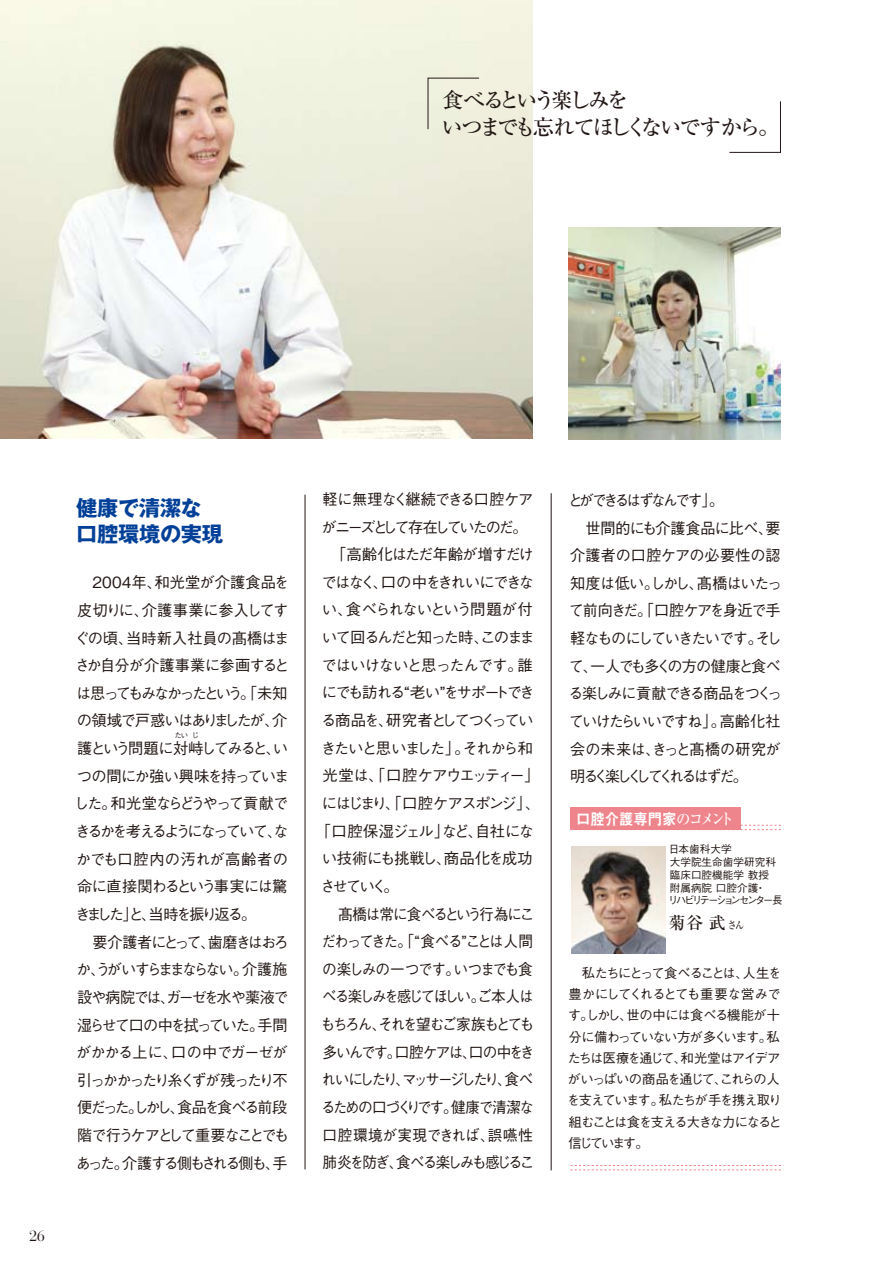
<style>
.page{position:relative;width:893px;height:1263px;background:#fff}
.page>*{position:absolute;margin:0;border:0;box-sizing:border-box;transform-origin:0 0}
.t1{font:500 21.3px/26.5px "Ryumin Pr 5";letter-spacing:-.14em;color:#231815}
.t2{font:700 21.3px/25.5px "Gothic MB101 Pr 5";letter-spacing:-.015em;color:#004098}
.t3{font:500 16.95px "Ryumin Pr 5";color:#231815}
.t4{font:15.9px "Midashi Go Pr 5 MB31";color:#fff;scale:.9 1}
.t5{font:500 15.45px "Gothic BBB Pr 5";letter-spacing:-.11em;color:#231815}
.t6{font:500 15.45px "Gothic BBB Pr 5";letter-spacing:-.135em;color:#231815;scale:.95 1}
.t7{font:500 15.45px "Gothic BBB Pr 5";letter-spacing:-.11em;color:#231815;scale:.95 1}
.t8{font:500 15.45px "Gothic BBB Pr 5";letter-spacing:-.145em;color:#231815}
.t9{font:500 15.45px "Gothic BBB Pr 5";letter-spacing:-.17em;color:#231815}
.t10{font:500 15.45px "Gothic BBB Pr 5";letter-spacing:-.13em;color:#231815}
.t11{font:500 15.45px "Gothic BBB Pr 5";letter-spacing:-.09em;color:#231815}
.t12{font:500 15.45px "Gothic BBB Pr 5";letter-spacing:-.135em;color:#231815}
.t13{font:500 15.45px "Gothic BBB Pr 5";letter-spacing:.005em;color:#231815}
.t14{font:500 15.45px "Gothic BBB Pr 5";letter-spacing:-.045em;color:#231815}
.t15{font:500 15.45px "Gothic BBB Pr 5";letter-spacing:-.075em;color:#231815}
.t16{font:500 15.45px "Gothic BBB Pr 5";letter-spacing:-.07em;color:#231815}
.t17{font:500 15.45px "Gothic BBB Pr 5";letter-spacing:-.04em;color:#231815}
.t18{font:500 15.45px "Gothic BBB Pr 5";letter-spacing:-.2em;color:#231815;scale:.95 1}
.t19{font:500 15.45px "Gothic BBB Pr 5";letter-spacing:-.185em;color:#231815}
.t20{font:500 15.45px "Gothic BBB Pr 5";letter-spacing:-.2em;color:#231815}
.t21{font:500 15.45px "Gothic BBB Pr 5";letter-spacing:-.155em;color:#231815}
.t22{font:500 15.45px "Gothic BBB Pr 5";letter-spacing:-.13em;color:#231815;scale:.95 1}
.t23{font:500 15.45px "Gothic BBB Pr 5";letter-spacing:-.145em;color:#231815;scale:.95 1}
.t24{font:500 15.45px "Gothic BBB Pr 5";letter-spacing:-.15em;color:#231815}
.t25{font:500 15.45px "Gothic BBB Pr 5";letter-spacing:-.075em;color:#231815;scale:.95 1}
.t26{font:500 15.45px "Gothic BBB Pr 5";letter-spacing:-.08em;color:#231815}
.t27{font:500 15.45px "Gothic BBB Pr 5";letter-spacing:-.085em;color:#231815}
.t28{font:500 15.45px "Gothic BBB Pr 5";letter-spacing:-.025em;color:#231815}
.t29{font:500 15.45px "Gothic BBB Pr 5";letter-spacing:-.02em;color:#231815}
.t30{font:500 15.45px "Gothic BBB Pr 5";letter-spacing:-.06em;color:#231815}
.t31{font:500 15.45px "Gothic BBB Pr 5";letter-spacing:-.055em;color:#231815}
.t32{font:500 15.45px "Gothic BBB Pr 5";letter-spacing:-.03em;color:#231815}
.t33{font:500 15.45px "Gothic BBB Pr 5";letter-spacing:-.08em;color:#231815;scale:.95 1}
.t34{font:500 15.45px "Gothic BBB Pr 5";letter-spacing:.03em;color:#231815;scale:.95 1}
.t35{font:500 15.45px "Gothic BBB Pr 5";letter-spacing:-.235em;color:#231815}
.t36{font:500 15.45px "Gothic BBB Pr 5";letter-spacing:.02em;color:#231815}
.t37{font:500 15.45px "Gothic BBB Pr 5";letter-spacing:-.01em;color:#231815}
.t38{font:500 15.45px "Gothic BBB Pr 5";letter-spacing:-.175em;color:#231815;scale:.95 1}
.t39{font:14.85px "Bauer Bodoni";color:#231815}
.t40{font:500 13.35px/21.3px "Gothic BBB Pr 5";letter-spacing:-.105em;color:#231815}
.t41{font:500 10.65px/12.8px "Gothic BBB Pr 5";color:#231815}
.t42{font:500 7.5px "Gothic BBB Pr 5";color:#231815}
.s1{font-family:"Ryumin Pr 5";font-weight:500}
.s2{font-size:10.65px}
</style>
<div class="page">
<img style="left:0;top:0;width:532px;height:438px">
<hr style="left:305px;top:495px;width:1px;height:674px;background:#231815">
<hr style="left:551px;top:493px;width:1px;height:677px;background:#231815">
<img style="left:569px;top:227px;width:212px;height:213px">
<img style="left:572px;top:847px;width:93px;height:106px">
<div style="left:428px;top:78px;width:51px;height:52px;background:#eff0dd"></div>
<svg style="left:729px;top:101px;width:52px;height:52px"></svg>
<svg style="left:741px;top:825px;width:40px;height:5px"></svg>
<svg style="left:570px;top:1165px;width:211px;height:6px"></svg>
<div style="left:570px;top:808px;width:171px;height:22px;background:#ef858c"></div>
<p class="t1" style="left:441px;top:85px;width:339px">食べるという楽しみを<br>いつまでも忘れてほしくないですから。</p>
<p class="t39" style="left:29px;top:1227px;width:17px">26</p>
<p class="t2" style="left:76px;top:494px;width:148px">健康で清潔な口腔環境の実現</p>
<p class="t13" style="left:93px;top:570px;width:198px">2004年、和光堂が介護食品を</p>
<p class="t28" style="left:77px;top:598px;width:213px">皮切りに、介護事業に参入してす</p>
<p class="t29" style="left:75px;top:625px;width:216px">ぐの頃、当時新入社員の髙橋はま</p>
<p class="t14" style="left:75px;top:653px;width:216px">さか自分が介護事業に参画すると</p>
<p class="t9" style="left:76px;top:681px;width:213px">は思ってもみなかったという。「未知</p>
<p class="t5" style="left:77px;top:708px;width:212px">の領域で戸惑いはありましたが、介</p>
<p class="t10" style="left:77px;top:736px;width:212px">護という問題に対峙してみると、い</p>
<p class="t15" style="left:77px;top:763px;width:214px">つの間にか強い興味を持っていま</p>
<p class="t5" style="left:74px;top:791px;width:216px">した。和光堂ならどうやって貢献で</p>
<p class="t19" style="left:75px;top:819px;width:215px">きるかを考えるようになっていて、な</p>
<p class="t36" style="left:76px;top:846px;width:214px">かでも口腔内の汚れが高齢者の</p>
<p class="t30" style="left:77px;top:874px;width:212px">命に直接関わるという事実には驚</p>
<p class="t9" style="left:75px;top:902px;width:183px">きました」と、当時を振り返る。</p>
<p class="t12" style="left:93px;top:929px;width:198px">要介護者にとって、歯磨きはおろ</p>
<p class="t20" style="left:76px;top:957px;width:213px">か、うがいすらままならない。介護施</p>
<p class="t5" style="left:77px;top:985px;width:213px">設や病院では、ガーゼを水や薬液で</p>
<p class="t10" style="left:77px;top:1012px;width:212px">湿らせて口の中を拭っていた。手間</p>
<p class="t14" style="left:76px;top:1040px;width:213px">がかかる上に、口の中でガーゼが</p>
<p class="t12" style="left:77px;top:1067px;width:212px">引っかかったり糸くずが残ったり不</p>
<p class="t8" style="left:77px;top:1095px;width:212px">便だった。しかし、食品を食べる前段</p>
<p class="t8" style="left:77px;top:1123px;width:213px">階で行うケアとして重要なことでも</p>
<p class="t21" style="left:76px;top:1150px;width:213px">あった。介護する側もされる側も、手</p>
<p class="t42" style="left:175px;top:729px;width:26px">たいじ</p>
<p class="t31" style="left:323px;top:487px;width:212px">軽に無理なく継続できる口腔ケア</p>
<p class="t24" style="left:321px;top:514px;width:208px">がニーズとして存在していたのだ。</p>
<p class="t16" style="left:331px;top:542px;width:204px">「高齢化はただ年齢が増すだけ</p>
<p class="t5" style="left:321px;top:570px;width:214px">ではなく、口の中をきれいにできな</p>
<p class="t5" style="left:322px;top:597px;width:213px">い、食べられないという問題が付</p>
<p class="t5" style="left:322px;top:625px;width:215px">いて回るんだと知った時、このまま</p>
<p class="t15" style="left:321px;top:652px;width:213px">ではいけないと思ったんです。誰</p>
<p class="t5" style="left:322px;top:680px;width:214px">にでも訪れる“老い”をサポートでき</p>
<p class="t5" style="left:321px;top:708px;width:214px">る商品を、研究者としてつくってい</p>
<p class="t5" style="left:321px;top:735px;width:214px">きたいと思いました」。それから和</p>
<p class="t11" style="left:323px;top:763px;width:219px">光堂は、「口腔ケアウエッティー」</p>
<p class="t5" style="left:322px;top:791px;width:220px">にはじまり、「口腔ケアスポンジ」、</p>
<p class="t16" style="left:315px;top:818px;width:220px">「口腔保湿ジェル」など、自社にな</p>
<p class="t32" style="left:322px;top:846px;width:213px">い技術にも挑戦し、商品化を成功</p>
<p class="t5" style="left:320px;top:874px;width:80px">させていく。</p>
<p class="t33" style="left:338px;top:901px;width:208px">髙橋は常に食べるという行為にこ</p>
<p class="t6" style="left:321px;top:929px;width:224px">だわってきた。「“食べる”ことは人間</p>
<p class="t25" style="left:322px;top:956px;width:223px">の楽しみの一つです。いつまでも食</p>
<p class="t22" style="left:322px;top:984px;width:224px">べる楽しみを感じてほしい。ご本人は</p>
<p class="t23" style="left:321px;top:1012px;width:226px">もちろん、それを望むご家族もとても</p>
<p class="t7" style="left:323px;top:1039px;width:224px">多いんです。口腔ケアは、口の中をき</p>
<p class="t18" style="left:322px;top:1067px;width:224px">れいにしたり、マッサージしたり、食べ</p>
<p class="t7" style="left:321px;top:1095px;width:226px">るための口づくりです。健康で清潔な</p>
<p class="t34" style="left:323px;top:1122px;width:223px">口腔環境が実現できれば、誤嚥性</p>
<p class="t6" style="left:323px;top:1150px;width:224px">肺炎を防ぎ、食べる楽しみも感じるこ</p>
<p class="t38" style="left:568px;top:488px;width:165px">とができるはずなんです」。</p>
<p class="t17" style="left:585px;top:515px;width:196px">世間的にも介護食品に比べ、要</p>
<p class="t37" style="left:570px;top:543px;width:212px">介護者の口腔ケアの必要性の認</p>
<p class="t17" style="left:570px;top:571px;width:214px">知度は低い。しかし、髙橋はいたっ</p>
<p class="t26" style="left:569px;top:598px;width:213px">て前向きだ。「口腔ケアを身近で手</p>
<p class="t11" style="left:570px;top:626px;width:213px">軽なものにしていきたいです。そし</p>
<p class="t27" style="left:569px;top:653px;width:213px">て、一人でも多くの方の健康と食べ</p>
<p class="t5" style="left:569px;top:681px;width:215px">る楽しみに貢献できる商品をつくっ</p>
<p class="t5" style="left:569px;top:709px;width:213px">ていけたらいいですね」。高齢化社</p>
<p class="t13" style="left:570px;top:736px;width:212px">会の未来は、きっと髙橋の研究が</p>
<p class="t35" style="left:570px;top:764px;width:179px">明るく楽しくしてくれるはずだ。</p>
<p class="t4" style="left:576px;top:806px;width:177px">口腔介護専門家<span class="s1">のコメント</span></p>
<p class="t41" style="left:668px;top:842px;width:116px">日本歯科大学<br>大学院生命歯学研究科臨床口腔機能学 教授<br>附属病院 口腔介護・<br>リハビリテーションセンター長</p>
<p class="t3" style="left:669px;top:909px;width:77px">菊谷 武<span class="s2">さん</span></p>
<p class="t40" style="left:567px;top:961px;width:217px;text-indent:15px">私たちにとって食べることは、人生を豊かにしてくれるとても重要な営みです。しかし、世の中には食べる機能が十分に備わっていない方が多くいます。私たちは医療を通じて、和光堂はアイデアがいっぱいの商品を通じて、これらの人を支えています。私たちが手を携え取り組むことは食を支える大きな力になると信じています。</p>
</div>
